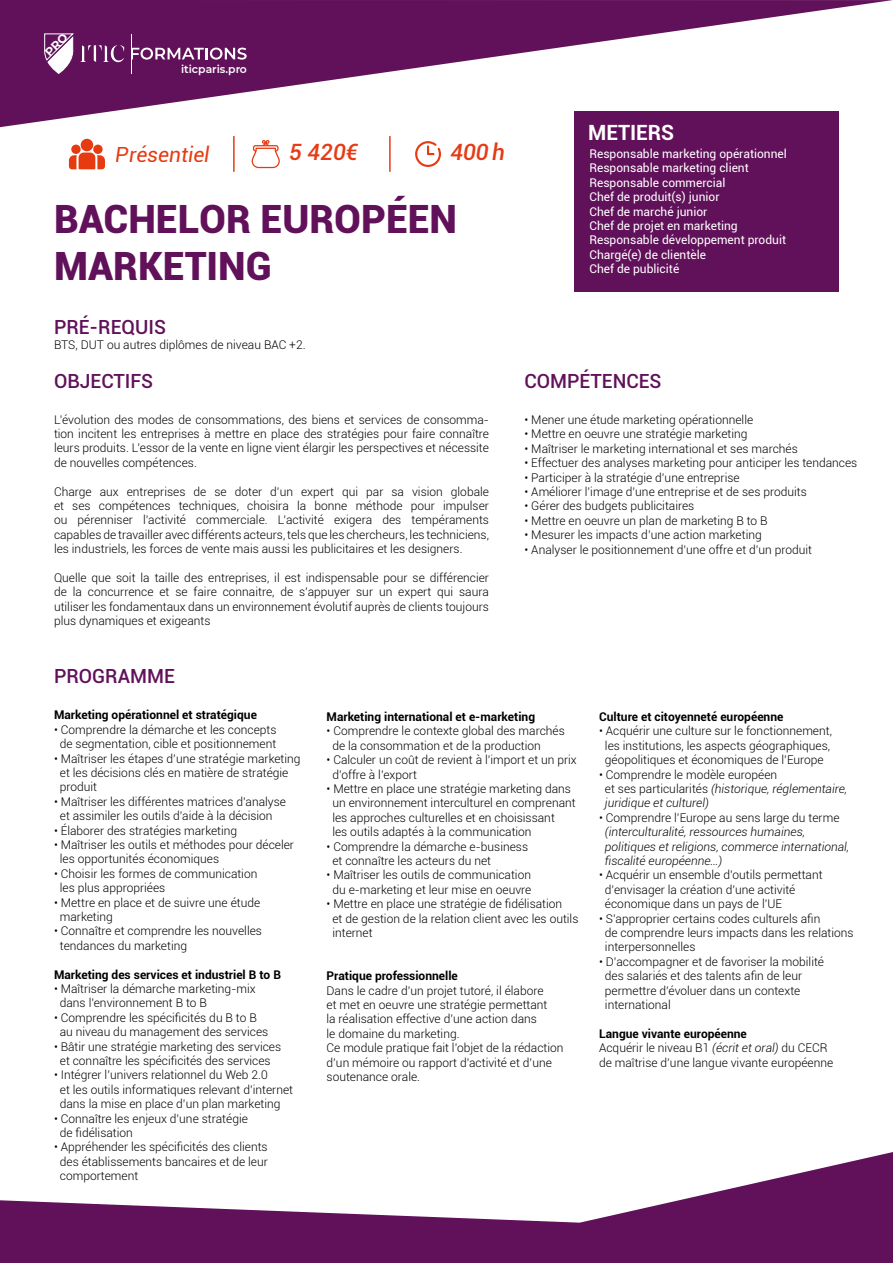
<style>
.page{position:relative;width:893px;height:1263px;background:#fff}
.page>*{position:absolute;margin:0;border:0;box-sizing:border-box;transform-origin:0 0}
.t1{font:900 39px/46.8px "Roboto";color:#61115a}
.t2{font:italic 500 22.5px "Roboto";color:#e63b14}
.t3{font:700 21px "Roboto";color:#fff}
.t4{font:italic 20.85px "Roboto";color:#e63b11}
.t5{font:500 19.5px "Roboto";color:#61115a}
.t6{font:300 12px/14.4px "Roboto";color:#000}
.t7{font:12px/14.4px "Roboto";color:#fff}
.t8{font:700 12px "Roboto";color:#000}
.t9{font:italic 300 12px/14.4px "Roboto";color:#000}
.t10{font:600 10.8px "Montserrat";color:#fff}
.s1{font-style:italic}
.s2{font-weight:700}
</style>
<div class="page">
<svg style="left:0;top:0;width:893px;height:127px"></svg>
<svg style="left:133px;top:48px;width:114px;height:12px"></svg>
<svg style="left:80px;top:45px;width:44px;height:17px"></svg>
<hr style="left:132px;top:34px;width:1px;height:39px;background:#fff">
<svg style="left:0;top:1152px;width:893px;height:111px;fill:#61115a"></svg>
<div style="left:575px;top:111px;width:264px;height:181px;background:#61115a"></div>
<svg style="left:69px;top:139px;width:36px;height:30px"></svg>
<hr style="left:233px;top:136px;width:2px;height:36px;background:#e63b14">
<hr style="left:389px;top:136px;width:2px;height:36px;background:#e63b14">
<svg style="left:415px;top:141px;width:26px;height:26px"></svg>
<svg style="left:252px;top:140px;width:28px;height:28px"></svg>
<svg style="left:44px;top:32px;width:30px;height:42px"></svg>
<p class="t10" style="left:181px;top:62px;width:67px">iticparis.pro</p>
<h3 class="t4" style="left:116px;top:140px;width:95px">Présentiel</h3>
<h2 class="t2" style="left:289px;top:137px;width:70px">5 420€</h2>
<h2 class="t2" style="left:450px;top:137px;width:56px">400 h</h2>
<h1 class="t1" style="left:54px;top:194px;width:405px">BACHELOR EUROPÉEN<br>MARKETING</h1>
<h3 class="t5" style="left:54px;top:314px;width:114px">PRÉ-REQUIS</h3>
<p class="t6" style="left:54px;top:337px;width:253px">BTS, DUT ou autres diplômes de niveau BAC +2.</p>
<h3 class="t5" style="left:54px;top:367px;width:101px">OBJECTIFS</h3>
<p class="t6" style="left:54px;top:412px;width:436px;text-align:justify">L’évolution des modes de consommations, des biens et services de consomma&shy;tion incitent les entreprises à mettre en place des stratégies pour faire connaître leurs produits. L’essor de la vente en ligne vient élargir les perspectives et nécessite de nouvelles compétences.</p>
<p class="t6" style="left:54px;top:484px;width:437px;text-align:justify">Charge aux entreprises de se doter d’un expert qui par sa vision globale et ses compétences techniques, choisira la bonne méthode pour impulser ou pérenniser l’activité commerciale. L’activité exigera des tempéraments capables de travailler avec différents acteurs, tels que les chercheurs, les techniciens, les industriels, les forces de vente mais aussi les publicitaires et les designers.</p>
<p class="t6" style="left:54px;top:570px;width:437px;text-align:justify">Quelle que soit la taille des entreprises, il est indispensable pour se différencier de la concurrence et se faire connaitre, de s’appuyer sur un expert qui saura utiliser les fondamentaux dans un environnement évolutif auprès de clients toujours plus dynamiques et exigeants</p>
<h3 class="t3" style="left:588px;top:118px;width:88px">METIERS</h3>
<p class="t7" style="left:589px;top:146px;width:199px">Responsable marketing opérationnel<br>Responsable marketing client<br>Responsable commercial<br>Chef de produit(s) junior<br>Chef de marché junior<br>Chef de projet en marketing<br>Responsable développement produit<br>Chargé(e) de clientèle<br>Chef de publicité</p>
<h3 class="t5" style="left:524px;top:367px;width:139px">COMPÉTENCES</h3>
<p class="t6" style="left:524px;top:412px;width:230px">• Mener une étude marketing opérationnelle</p>
<p class="t6" style="left:524px;top:426px;width:224px">• Mettre en oeuvre une stratégie marketing</p>
<p class="t6" style="left:524px;top:441px;width:275px">• Maîtriser le marketing international et ses marchés</p>
<p class="t6" style="left:524px;top:455px;width:334px">• Effectuer des analyses marketing pour anticiper les tendances</p>
<p class="t6" style="left:524px;top:470px;width:217px">• Participer à la stratégie d’une entreprise</p>
<p class="t6" style="left:524px;top:484px;width:284px">• Améliorer l’image d’une entreprise et de ses produits</p>
<p class="t6" style="left:524px;top:498px;width:171px">• Gérer des budgets publicitaires</p>
<p class="t6" style="left:524px;top:513px;width:245px">• Mettre en oeuvre un plan de marketing B to B</p>
<p class="t6" style="left:524px;top:527px;width:239px">• Mesurer les impacts d’une action marketing</p>
<p class="t6" style="left:524px;top:542px;width:289px">• Analyser le positionnement d’une offre et d’un produit</p>
<h3 class="t5" style="left:54px;top:663px;width:122px">PROGRAMME</h3>
<p class="t8" style="left:54px;top:707px;width:204px">Marketing opérationnel et stratégique</p>
<p class="t6" style="left:54px;top:722px;width:224px;text-align:center">• Comprendre la démarche et les concepts de segmentation, cible et positionnement</p>
<p class="t6" style="left:60px;top:751px;width:242px;text-indent:-6px">• Maîtriser les étapes d’une stratégie marketing et les décisions clés en matière de stratégie produit</p>
<p class="t6" style="left:60px;top:794px;width:228px;text-indent:-6px">• Maîtriser les différentes matrices d’analyse et assimiler les outils d’aide à la décision</p>
<p class="t6" style="left:54px;top:823px;width:185px">• Élaborer des stratégies marketing</p>
<p class="t6" style="left:60px;top:837px;width:236px;text-indent:-6px">• Maîtriser les outils et méthodes pour déceler les opportunités économiques</p>
<p class="t6" style="left:60px;top:866px;width:199px;text-indent:-6px">• Choisir les formes de communication les plus appropriées</p>
<p class="t6" style="left:60px;top:895px;width:202px;text-indent:-6px">• Mettre en place et de suivre une étude marketing</p>
<p class="t6" style="left:60px;top:923px;width:204px;text-indent:-6px">• Connaître et comprendre les nouvelles tendances du marketing</p>
<p class="t8" style="left:54px;top:966px;width:229px">Marketing des services et industriel B to B</p>
<p class="t6" style="left:60px;top:981px;width:197px;text-indent:-6px">• Maîtriser la démarche marketing-mix dans l’environnement B to B</p>
<p class="t6" style="left:60px;top:1010px;width:210px;text-indent:-6px">• Comprendre les spécificités du B to B au niveau du management des services</p>
<p class="t6" style="left:54px;top:1039px;width:229px;text-align:center">• Bâtir une stratégie marketing des services et connaître les spécificités des services</p>
<p class="t6" style="left:60px;top:1067px;width:235px;text-indent:-6px">• Intégrer l’univers relationnel du Web 2.0<br>et les outils informatiques relevant d’internet dans la mise en place d’un plan marketing</p>
<p class="t6" style="left:60px;top:1111px;width:190px;text-indent:-6px">• Connaître les enjeux d’une stratégie de fidélisation</p>
<p class="t6" style="left:60px;top:1139px;width:210px;text-align:justify;text-indent:-6px">• Appréhender les spécificités des clients des établissements bancaires et de leur comportement</p>
<p class="t8" style="left:327px;top:708px;width:210px">Marketing international et e-marketing</p>
<p class="t6" style="left:332px;top:723px;width:234px;text-indent:-6px">• Comprendre le contexte global des marchés de la consommation et de la production</p>
<p class="t6" style="left:332px;top:752px;width:246px;text-indent:-6px">• Calculer un coût de revient à l’import et un prix d’offre à l’export</p>
<p class="t6" style="left:332px;top:781px;width:245px;text-indent:-6px">• Mettre en place une stratégie marketing dans un environnement interculturel en comprenant les approches culturelles et en choisissant<br>les outils adaptés à la communication</p>
<p class="t6" style="left:332px;top:839px;width:197px;text-indent:-6px">• Comprendre la démarche e-business et connaître les acteurs du net</p>
<p class="t6" style="left:327px;top:867px;width:206px;text-align:center">• Maîtriser les outils de communication du e-marketing et leur mise en oeuvre</p>
<p class="t6" style="left:332px;top:896px;width:248px;text-indent:-6px">• Mettre en place une stratégie de fidélisation<br>et de gestion de la relation client avec les outils internet</p>
<p class="t8" style="left:327px;top:967px;width:133px">Pratique professionnelle</p>
<p class="t6" style="left:327px;top:983px;width:238px">Dans le cadre d’un projet tutoré, il élabore<br>et met en oeuvre une stratégie permettant<br>la réalisation effective d’une action dans<br>le domaine du marketing.<br>Ce module pratique fait l’objet de la rédaction d’un mémoire ou rapport d’activité et d’une soutenance orale.</p>
<p class="t8" style="left:599px;top:708px;width:186px">Culture et citoyenneté européenne</p>
<p class="t6" style="left:599px;top:723px;width:234px;text-align:center">• Acquérir une culture sur le fonctionnement, les institutions, les aspects géographiques, géopolitiques et économiques de l’Europe</p>
<p class="t6" style="left:605px;top:767px;width:244px;text-indent:-6px">• Comprendre le modèle européen<br>et ses particularités <span class="s1">(historique, réglementaire, juridique et culturel)</span></p>
<p class="t6" style="left:599px;top:810px;width:242px">• Comprendre l’Europe au sens large du terme</p>
<p class="t9" style="left:605px;top:824px;width:246px">(interculturalité, ressources humaines, politiques et religions, commerce international, fiscalité européenne…)</p>
<p class="t6" style="left:605px;top:867px;width:219px;text-indent:-6px">• Acquérir un ensemble d’outils permettant d’envisager la création d’une activité économique dans un pays de l’UE</p>
<p class="t6" style="left:605px;top:911px;width:250px;text-indent:-6px">• S’approprier certains codes culturels afin<br>de comprendre leurs impacts dans les relations interpersonnelles</p>
<p class="t6" style="left:605px;top:954px;width:221px;text-indent:-6px">• D’accompagner et de favoriser la mobilité des salariés et des talents afin de leur permettre d’évoluer dans un contexte international</p>
<p class="t6" style="left:599px;top:1026px;width:236px"><span class="s2">Langue vivante européenne<br></span>Acquérir le niveau B1 <span class="s1">(écrit et oral)</span> du CECR de maîtrise d’une langue vivante européenne</p>
</div>
